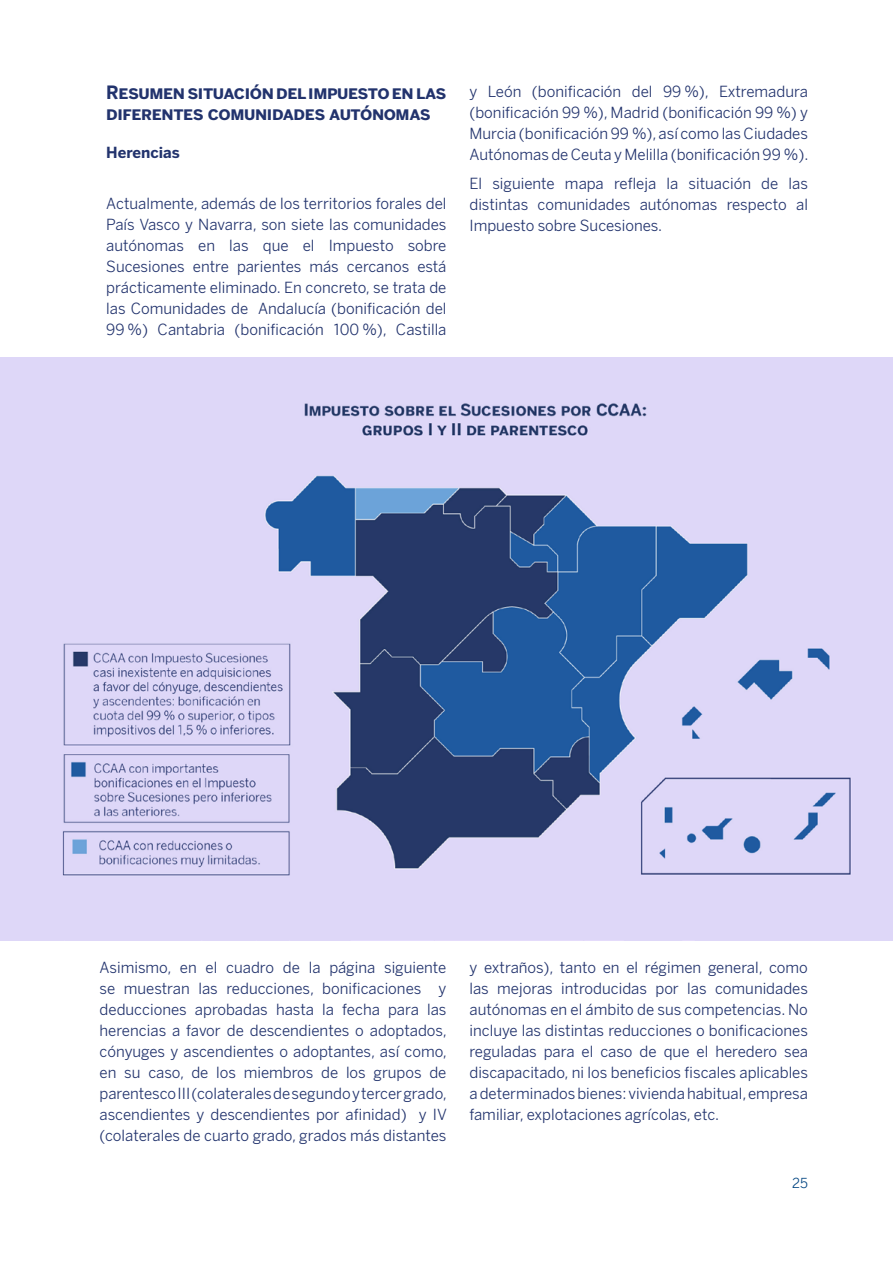
<style>
.page{position:relative;width:893px;height:1263px;background:#fff}
.page>*{position:absolute;margin:0;border:0;box-sizing:border-box;transform-origin:0 0}
.t1{font:700 18px/21px "BBVA Benton Sans";letter-spacing:-.02em;color:#22336d}
.t2{font:15px/21px "BBVA Benton Sans";color:#22336d;text-align:justify}
.t3{font:700 15px "BBVA Benton Sans";color:#22336d}
.t4{font:13.5px "BBVA Benton Sans";color:#004481}
</style>
<div class="page">
<img style="left:0;top:357px;width:893px;height:583px">
<p class="t1" style="left:106px;top:82px;width:342px">Resumen situación del impuesto en las diferentes comunidades autónomas</p>
<p class="t3" style="left:106px;top:143px;width:75px">Herencias</p>
<p class="t2" style="left:106px;top:193px;width:342px">Actualmente, además de los territorios forales del País Vasco y Navarra, son siete las comunidades autónomas en las que el Impuesto sobre Sucesiones entre parientes más cercanos está prácticamente eliminado. En concreto, se trata de las Comunidades de Andalucía (bonificación del 99 %) Cantabria (bonificación 100 %), Castilla</p>
<p class="t2" style="left:469px;top:81px;width:340px">y León (bonificación del 99 %), Extremadura (bonificación 99 %), Madrid (bonificación 99 %) y Murcia (bonificación 99 %), así como las Ciudades Autónomas de Ceuta y Melilla (bonificación 99 %).</p>
<p class="t2" style="left:469px;top:173px;width:340px">El siguiente mapa refleja la situación de las distintas comunidades autónomas respecto al Impuesto sobre Sucesiones.</p>
<p class="t2" style="left:100px;top:957px;width:349px">Asimismo, en el cuadro de la página siguiente se muestran las reducciones, bonificaciones y deducciones aprobadas hasta la fecha para las herencias a favor de descendientes o adoptados, cónyuges y ascendientes o adoptantes, así como, en su caso, de los miembros de los grupos de parentesco III (colaterales de segundo y tercer grado, ascendientes y descendientes por afinidad) y IV (colaterales de cuarto grado, grados más distantes</p>
<p class="t2" style="left:469px;top:957px;width:340px">y extraños), tanto en el régimen general, como las mejoras introducidas por las comunidades autónomas en el ámbito de sus competencias. No incluye las distintas reducciones o bonificaciones reguladas para el caso de que el heredero sea discapacitado, ni los beneficios fiscales aplicables a determinados bienes: vivienda habitual, empresa familiar, explotaciones agrícolas, etc.</p>
<p class="t4" style="left:792px;top:1175px;width:17px">25</p>
</div>
